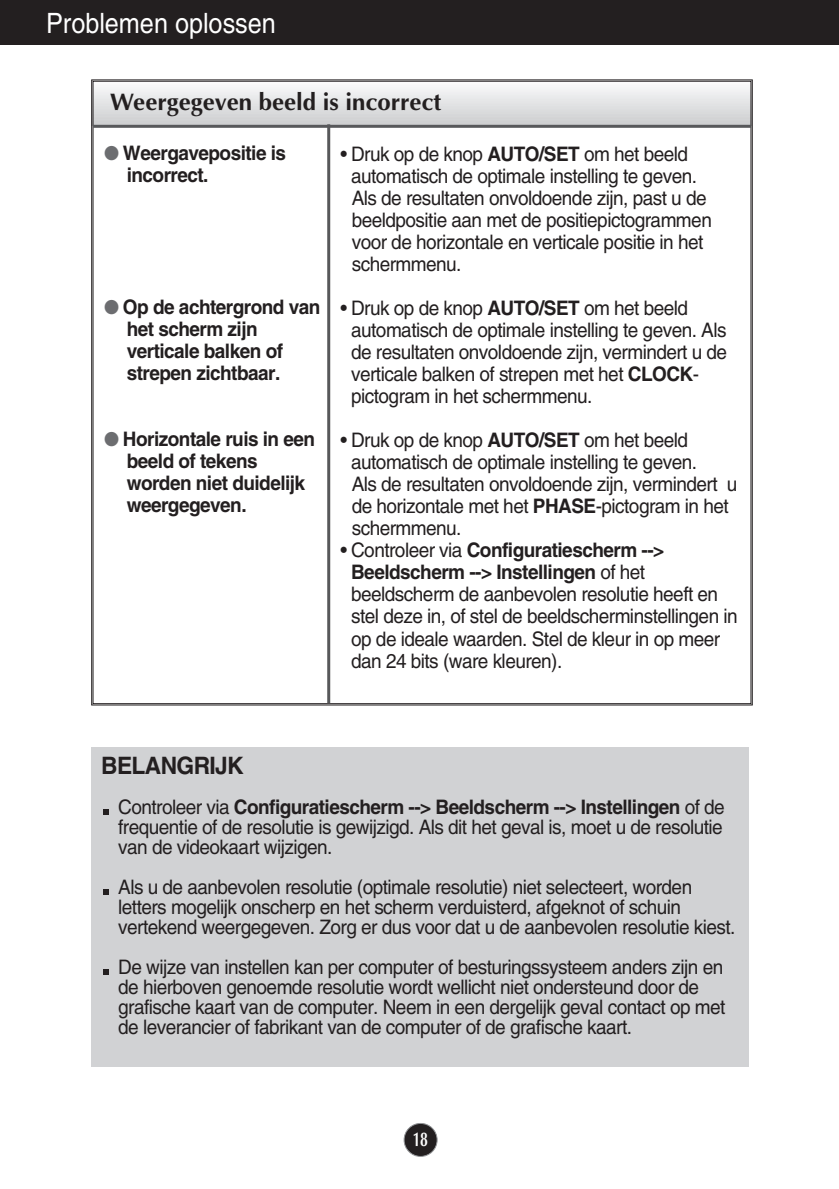
<style>
.page{position:relative;width:839px;height:1189px;background:#fff}
.page>*{position:absolute;margin:0;border:0;box-sizing:border-box;transform-origin:0 0}
.t1{font:28px "Helvetica";color:#fff;scale:.9 1}
.t2{font:700 24px "Optima";color:#231f20}
.t3{font:700 24px "Helvetica";letter-spacing:-.03em;color:#231f20;scale:.95 1}
.t4{font:20px/22px "Helvetica";letter-spacing:-.03em;color:#231f20;scale:.95 1}
.t5{font:700 20px/22px "Helvetica";letter-spacing:-.03em;color:#231f20;scale:.95 1}
.t6{font:700 20px "Optima";color:#fff;scale:.7 1}
.s1{color:#6c6d70}
.s2{font-weight:700}
</style>
<div class="page">
<div style="left:404px;top:1123px;width:33px;height:33px;background:#231f20;border-radius:50%"></div>
<div style="left:403px;top:1123px;width:34px;height:34px;border:2px solid #939598;border-radius:50%"></div>
<div style="left:0;top:0;width:839px;height:45px;background:#231f20"></div>
<hr style="left:91px;top:83px;width:660px;height:3px;background:#f9f9f9">
<hr style="left:91px;top:86px;width:660px;height:3px;background:#f4f5f5">
<hr style="left:91px;top:89px;width:660px;height:3px;background:#f0f0f1">
<hr style="left:91px;top:92px;width:660px;height:3px;background:#ebebed">
<hr style="left:91px;top:95px;width:660px;height:3px;background:#e6e7e9">
<hr style="left:91px;top:98px;width:660px;height:3px;background:#e1e2e4">
<hr style="left:91px;top:101px;width:660px;height:3px;background:#dddee0">
<hr style="left:91px;top:104px;width:660px;height:2px;background:#dadbdd">
<hr style="left:91px;top:106px;width:660px;height:3px;background:#d7d8da">
<hr style="left:91px;top:109px;width:660px;height:3px;background:#d3d4d6">
<hr style="left:91px;top:112px;width:660px;height:3px;background:#cfd0d2">
<hr style="left:91px;top:115px;width:660px;height:2px;background:#cbccce">
<hr style="left:91px;top:117px;width:660px;height:3px;background:#c8c9cb">
<hr style="left:91px;top:120px;width:660px;height:3px;background:#c4c5c7">
<hr style="left:91px;top:123px;width:660px;height:3px;background:#c0c1c4">
<hr style="left:327px;top:124px;width:3px;height:579px;background:#57585a">
<hr style="left:93px;top:125px;width:658px;height:3px;background:#57585a">
<div style="left:91px;top:747px;width:658px;height:319px;background:#d1d2d4"></div>
<svg style="left:103px;top:969px;width:6px;height:5px"></svg>
<svg style="left:103px;top:889px;width:6px;height:5px"></svg>
<svg style="left:103px;top:809px;width:6px;height:5px"></svg>
<h1 class="t1" style="left:46px;top:13px;width:257px">Problemen oplossen</h1>
<p class="t2" style="left:110px;top:92px;width:333px">Weergegeven beeld is incorrect</p>
<p class="t5" style="left:127px;top:144px;width:169px;text-indent:-23px"><span class="s1">●</span> Weergavepositie is incorrect.</p>
<p class="t4" style="left:351px;top:145px;width:381px;text-indent:-11px">• Druk op de knop <span class="s2">AUTO/SET</span> om het beeld automatisch de optimale instelling te geven.<br>Als de resultaten onvoldoende zijn, past u de beeldpositie aan met de positiepictogrammen voor de horizontale en verticale positie in het schermmenu.</p>
<p class="t4" style="left:351px;top:299px;width:397px;text-indent:-11px">• Druk op de knop <span class="s2">AUTO/SET</span> om het beeld automatisch de optimale instelling te geven. Als de resultaten onvoldoende zijn, vermindert u de verticale balken of strepen met het <span class="s2">CLOCK&shy;</span>pictogram in het schermmenu.</p>
<p class="t4" style="left:351px;top:431px;width:408px;text-indent:-11px">• Druk op de knop <span class="s2">AUTO/SET</span> om het beeld automatisch de optimale instelling te geven.<br>Als de resultaten onvoldoende zijn, vermindert u de horizontale met het <span class="s2">PHASE</span>-pictogram in het schermmenu.</p>
<p class="t4" style="left:351px;top:541px;width:408px;text-indent:-11px">• Controleer via <span class="s2">Configuratiescherm --&gt; Beeldscherm --&gt; Instellingen</span> of het beeldscherm de aanbevolen resolutie heeft en stel deze in, of stel de beeldscherminstellingen in op de ideale waarden. Stel de kleur in op meer dan 24 bits (ware kleuren).</p>
<p class="t5" style="left:127px;top:298px;width:205px;text-indent:-23px"><span class="s1">●</span> Op de achtergrond van het scherm zijn verticale balken of strepen zichtbaar.</p>
<p class="t5" style="left:127px;top:430px;width:200px;text-indent:-23px"><span class="s1">●</span> Horizontale ruis in een beeld of tekens worden niet duidelijk weergegeven.</p>
<p class="t3" style="left:101px;top:757px;width:151px">BELANGRIJK</p>
<p class="t4" style="left:118px;top:799px;width:640px;line-height:20px;text-align:justify">Controleer via <span class="s2">Configuratiescherm --&gt; Beeldscherm --&gt; Instellingen</span> of de frequentie of de resolutie is gewijzigd. Als dit het geval is, moet u de resolutie van de videokaart wijzigen.</p>
<p class="t4" style="left:118px;top:879px;width:651px;line-height:20px">Als u de aanbevolen resolutie (optimale resolutie) niet selecteert, worden letters mogelijk onscherp en het scherm verduisterd, afgeknot of schuin vertekend weergegeven. Zorg er dus voor dat u de aanbevolen resolutie kiest.</p>
<p class="t4" style="left:118px;top:959px;width:641px;line-height:20px">De wijze van instellen kan per computer of besturingssysteem anders zijn en de hierboven genoemde resolutie wordt wellicht niet ondersteund door de grafische kaart van de computer. Neem in een dergelijk geval contact op met de leverancier of fabrikant van de computer of de grafische kaart.</p>
<p class="t6" style="left:413px;top:1131px;width:23px">18</p>
</div>
